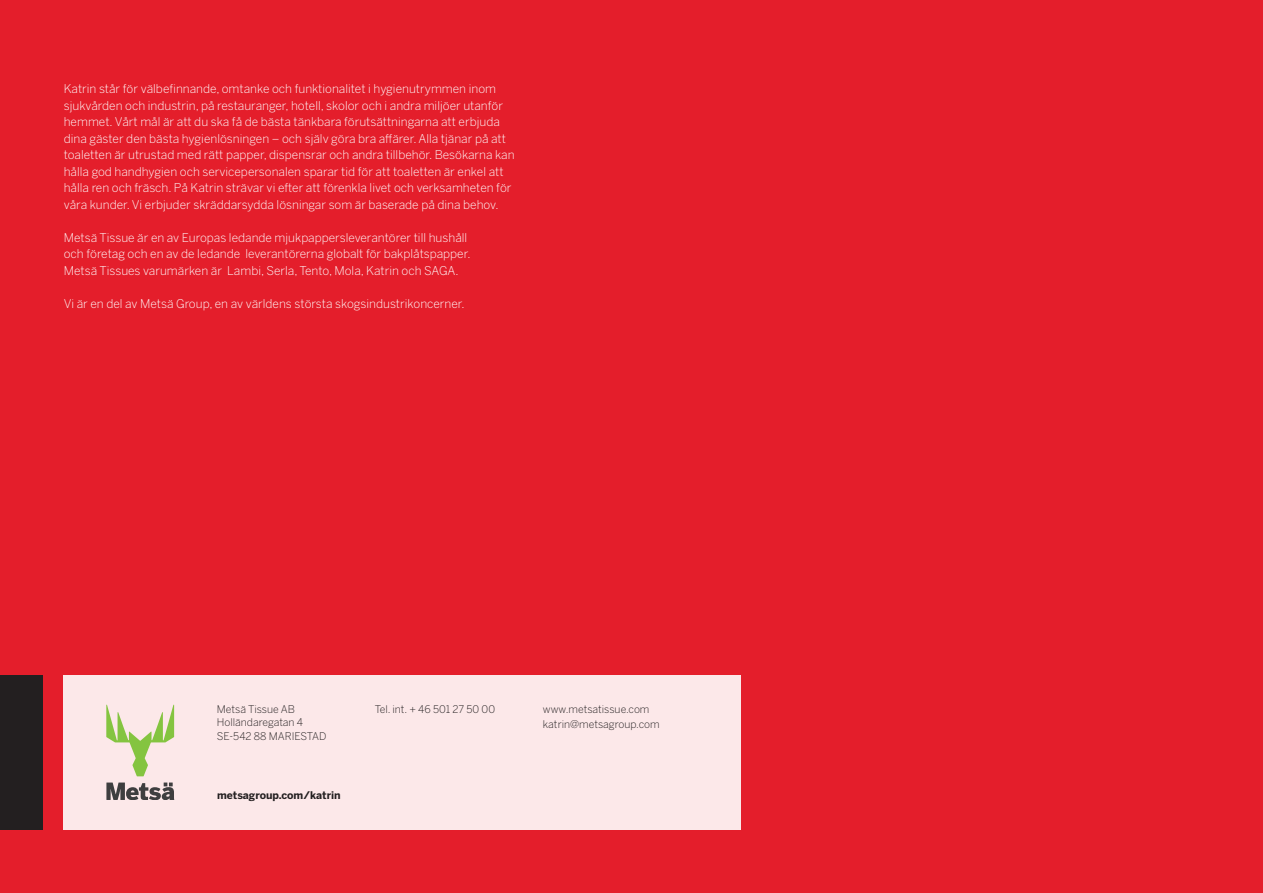
<style>
.page{position:relative;width:1263px;height:893px;background:#e41e2b}
.page>*{position:absolute;margin:0;border:0;box-sizing:border-box;transform-origin:0 0}
.Brödtext{font:300 12px/16.5px "Benton Sans";color:#fff}
.t1{font:300 10.5px "Benton Sans";color:#231f20}
.t2{font:700 10.5px "Benton Sans";color:#231f20}
</style>
<div class="page">
<div style="left:0;top:675px;width:43px;height:154px;background:#231f20"></div>
<div style="left:64px;top:675px;width:677px;height:154px;background:#fce8e9"></div>
<svg style="left:106px;top:704px;width:68px;height:72px"></svg>
<svg style="left:106px;top:782px;width:68px;height:18px"></svg>
<p class="Brödtext" style="left:64px;top:80px;width:452px">Katrin står för välbefinnande, omtanke och funktionalitet i hygienutrymmen inom sjukvården och industrin, på restauranger, hotell, skolor och i andra miljöer utanför hemmet. Vårt mål är att du ska få de bästa tänkbara förutsättningarna att erbjuda dina gäster den bästa hygienlösningen – och själv göra bra affärer. Alla tjänar på att toaletten är utrustad med rätt papper, dispensrar och andra tillbehör. Besökarna kan hålla god handhygien och servicepersonalen sparar tid för att toaletten är enkel att hålla ren och fräsch. På Katrin strävar vi efter att förenkla livet och verksamheten för våra kunder. Vi erbjuder skräddarsydda lösningar som är baserade på dina behov.</p>
<p class="Brödtext" style="left:64px;top:229px;width:408px">Metsä Tissue är en av Europas ledande mjukpappersleverantörer till hushåll och företag och en av de ledande leverantörerna globalt för bakplåtspapper.<br>Metsä Tissues varumärken är Lambi, Serla, Tento, Mola, Katrin och SAGA.</p>
<p class="Brödtext" style="left:64px;top:295px;width:402px">Vi är en del av Metsä Group, en av världens största skogsindustrikoncerner.</p>
<p class="t1" style="left:217px;top:703px;width:80px">Metsä Tissue AB</p>
<p class="t1" style="left:217px;top:716px;width:88px">Holländaregatan 4</p>
<p class="t1" style="left:217px;top:730px;width:111px">SE-542 88 MARIESTAD</p>
<p class="t2" style="left:217px;top:788px;width:125px">metsagroup.com/katrin</p>
<p class="t1" style="left:375px;top:703px;width:122px">Tel. int. + 46 501 27 50 00</p>
<p class="t1" style="left:543px;top:703px;width:108px">www.metsatissue.com</p>
<p class="t1" style="left:543px;top:718px;width:118px">katrin@metsagroup.com</p>
</div>
